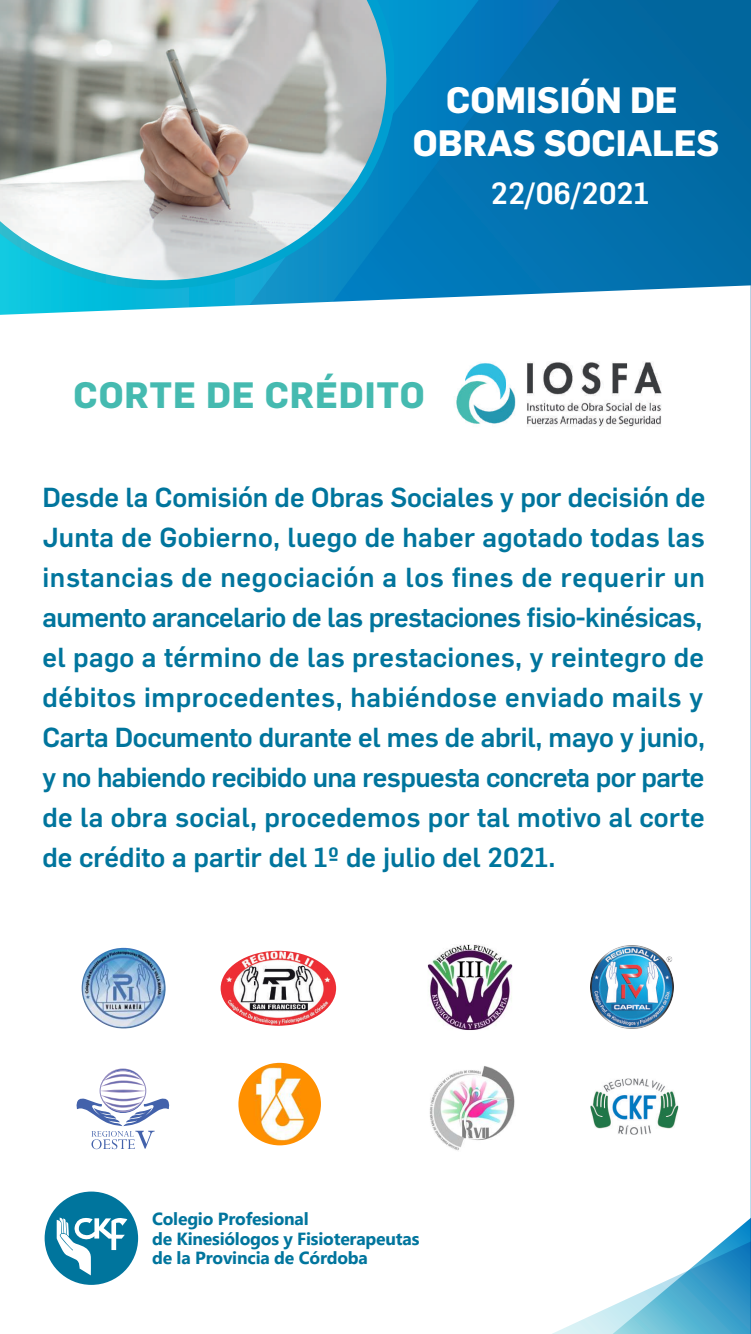
<style>
.page{position:relative;width:751px;height:1334px;background:#fff}
.page>*{position:absolute;margin:0;border:0;box-sizing:border-box;transform-origin:0 0}
.t1{font:700 36px/43.2px "Flama";color:#fff;text-align:center}
.t2{font:700 36px "Flama";letter-spacing:.025em;color:#45bab0}
.t3{font:500 30px "Flama";color:#fff}
.t4{font:500 27px/40px "Flama";color:#00759d;text-align:justify}
.t5{font:700 17.5px/19.1px "Myanmar Text";letter-spacing:-.01em;color:#00759d}
</style>
<div class="page">
<div style="left:0;top:0;width:750px;height:1333px;background:#026ba5"></div>
<svg style="left:478px;top:0;width:81px;height:285px"></svg>
<svg style="left:404px;top:0;width:74px;height:285px;background:#007dbd"></svg>
<div style="left:0;top:285px;width:750px;height:1048px;background:#fff"></div>
<svg style="left:549px;top:1217px;width:201px;height:116px;background:#bbdeed"></svg>
<svg style="left:0;top:299px;width:394px;height:10px;background:#52c9e3"></svg>
<img style="left:0;top:0;width:404px;height:299px">
<div style="left:45px;top:1191px;width:93px;height:93px;background:#00759d;border-radius:50%"></div>
<svg style="left:57px;top:1217px;width:70px;height:58px"></svg>
<img style="left:82px;top:947px;width:84px;height:81px">
<img style="left:220px;top:950px;width:116px;height:75px">
<div style="left:421px;top:938px;width:97px;height:97px;background:#fff;border-radius:48px"></div>
<img style="left:427px;top:944px;width:86px;height:86px">
<img style="left:590px;top:945px;width:83px;height:83px">
<svg style="left:74px;top:1068px;width:98px;height:81px;background:#dce0ee"></svg>
<img style="left:238px;top:1062px;width:83px;height:83px;border-radius:41px">
<img style="left:426px;top:1062px;width:92px;height:92px;border-radius:46px">
<div style="left:590px;top:1065px;width:88px;height:88px;background:#fff;border-radius:44px"></div>
<img style="left:590px;top:1078px;width:88px;height:56px">
<img style="left:438px;top:342px;width:244px;height:100px">
<h1 class="t1" style="left:413px;top:76px;width:308px">COMISIÓN DE<br>OBRAS SOCIALES</h1>
<p class="t3" style="left:491px;top:171px;width:160px">22/06/2021</p>
<h1 class="t2" style="left:74px;top:368px;width:352px">CORTE DE CRÉDITO</h1>
<p class="t4" style="left:42px;top:475px;width:664px">Desde la Comisión de Obras Sociales y por decisión de Junta de Gobierno, luego de haber agotado todas las instancias de negociación a los fines de requerir un aumento arancelario de las prestaciones fisio-kinésicas, el pago a término de las prestaciones, y reintegro de débitos improcedentes, habiéndose enviado mails y Carta Documento durante el mes de abril, mayo y junio, y no habiendo recibido una respuesta concreta por parte de la obra social, procedemos por tal motivo al corte de crédito a partir del 1º de julio del 2021.</p>
<p class="t5" style="left:152px;top:1209px;width:269px">Colegio Profesional<br>de Kinesiólogos y Fisioterapeutas de la Provincia de Córdoba</p>
</div>
